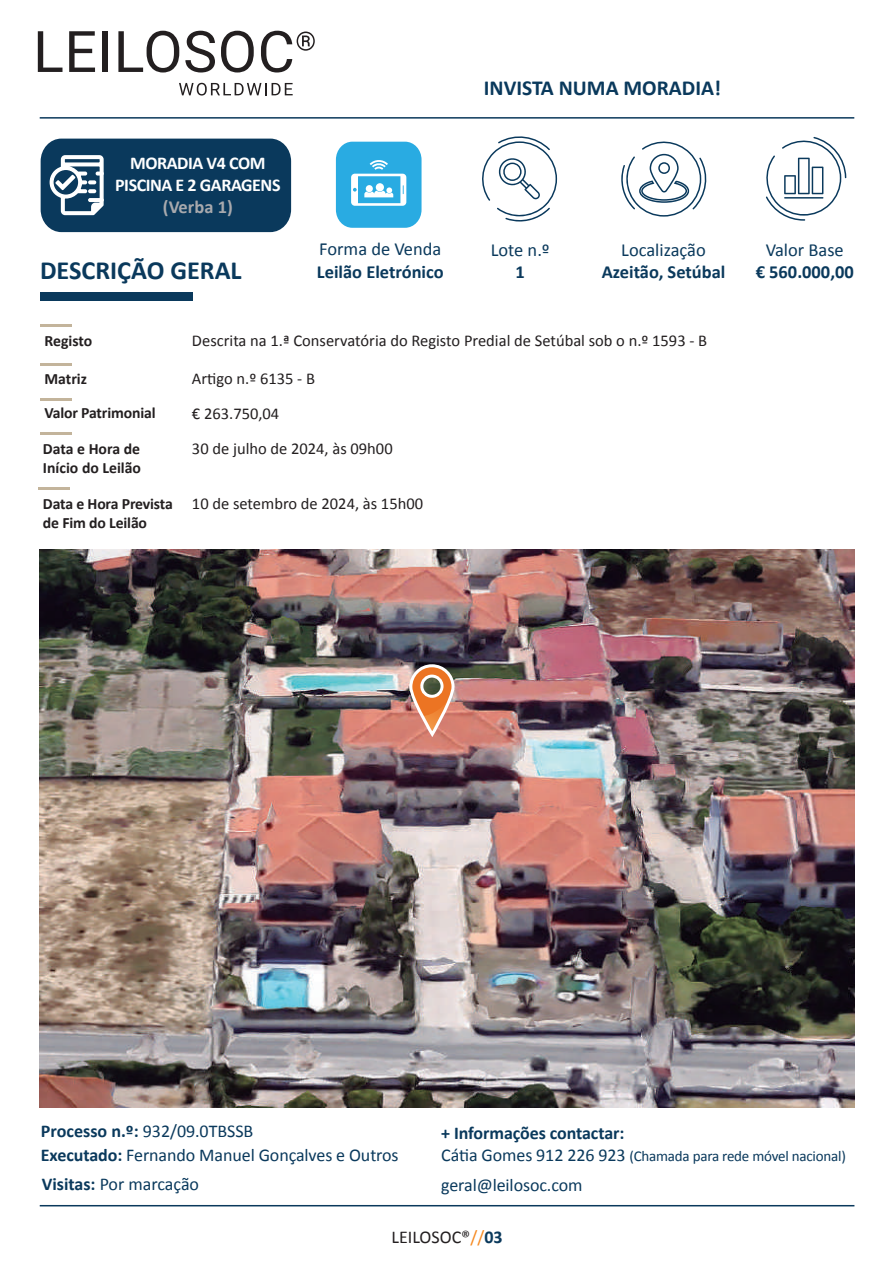
<style>
.page{position:relative;width:893px;height:1263px;background:#fff}
.page>*{position:absolute;margin:0;border:0;box-sizing:border-box;transform-origin:0 0}
.t1{font:700 26.25px "Calibri";color:#0a395c}
.t2{font:700 21.45px "Calibri";color:#0a395c}
.t3{font:700 18.45px "Calibri";color:#0a395c}
.t4{font:18.45px "Calibri";color:#0a395c}
.t5{font:700 18.45px "Calibri";color:#a8a9ad}
.t6{font:18px/24px "Calibri";letter-spacing:-.005em;color:#0a395c}
.t7{font:700 18px/21.6px "Calibri";letter-spacing:-.025em;color:#fff;text-align:center}
.t8{font:700 18px "Calibri";letter-spacing:-.005em;color:#0a395c}
.t9{font:18px "Calibri";color:#231f20}
.t10{font:16.5px "Calibri";color:#231f20}
.t11{font:700 15.75px/34.5px "Calibri";letter-spacing:-.01em;color:#231f20}
.t12{font:15px "Calibri";letter-spacing:-.015em;color:#0a395c}
.s1{font-weight:700;font-size:15.75px}
.s2{font-weight:700}
.s3{font-size:18px}
.s4{color:#f68a21}
.s5{font-weight:700;color:#0a395c}
</style>
<div class="page">
<div style="left:40px;top:292px;width:153px;height:8px;background:#0a395c"></div>
<hr style="left:40px;top:1205px;width:814px;height:1px;background:#0a395c">
<hr style="left:40px;top:117px;width:814px;height:2px;background:#0a395c">
<div style="left:41px;top:139px;width:250px;height:93px;background:#0a395c;border-radius:22px"></div>
<svg style="left:49px;top:155px;width:55px;height:61px"></svg>
<img style="left:40px;top:549px;width:814px;height:559px">
<hr style="left:40px;top:363px;width:32px;height:3px;background:#c3b49b">
<hr style="left:40px;top:324px;width:32px;height:3px;background:#c3b49b">
<hr style="left:40px;top:432px;width:32px;height:3px;background:#c3b49b">
<hr style="left:40px;top:398px;width:32px;height:3px;background:#c3b49b">
<svg style="left:482px;top:136px;width:75px;height:86px"></svg>
<svg style="left:766px;top:137px;width:80px;height:84px"></svg>
<svg style="left:621px;top:141px;width:86px;height:76px"></svg>
<svg style="left:408px;top:663px;width:45px;height:74px"></svg>
<div style="left:336px;top:142px;width:86px;height:86px;background:#29abe2;border-radius:17px"></div>
<svg style="left:351px;top:160px;width:55px;height:46px"></svg>
<hr style="left:39px;top:487px;width:31px;height:3px;background:#c3b49b">
<svg style="left:38px;top:31px;width:24px;height:41px"></svg>
<svg style="left:69px;top:31px;width:26px;height:41px"></svg>
<div style="left:103px;top:31px;width:5px;height:41px;background:#231f20"></div>
<svg style="left:118px;top:31px;width:61px;height:42px"></svg>
<svg style="left:185px;top:31px;width:30px;height:42px"></svg>
<svg style="left:221px;top:31px;width:33px;height:42px"></svg>
<svg style="left:261px;top:31px;width:54px;height:42px"></svg>
<svg style="left:179px;top:83px;width:114px;height:13px"></svg>
<p class="t7" style="left:115px;top:152px;width:167px">MORADIA V4 COM<br>PISCINA E 2 GARAGENS</p>
<p class="t5" style="left:163px;top:194px;width:71px">(Verba 1)</p>
<h1 class="t1" style="left:40px;top:252px;width:203px">DESCRIÇÃO GERAL</h1>
<p class="t4" style="left:319px;top:238px;width:124px">Forma de Venda</p>
<p class="t3" style="left:317px;top:258px;width:128px">Leilão Eletrónico</p>
<h2 class="t2" style="left:484px;top:73px;width:239px">INVISTA NUMA MORADIA!</h2>
<p class="t4" style="left:491px;top:238px;width:60px">Lote n.º</p>
<p class="t3" style="left:516px;top:259px;width:11px">1</p>
<p class="t4" style="left:621px;top:238px;width:86px">Localização</p>
<p class="t3" style="left:602px;top:259px;width:125px">Azeitão, Setúbal</p>
<p class="t11" style="left:44px;top:322px;width:49px">Registo</p>
<p class="t11" style="left:44px;top:361px;width:113px">Matriz<br>Valor Patrimonial</p>
<p class="t10" style="left:192px;top:330px;width:517px">Descrita na 1.ª Conservatória do Registo Predial de Setúbal sob o n.º 1593 - B</p>
<p class="t10" style="left:192px;top:369px;width:125px">Artigo n.º 6135 - B</p>
<p class="t10" style="left:192px;top:404px;width:89px">€ 263.750,04</p>
<p class="t11" style="left:43px;top:431px;width:99px">Data e Hora de</p>
<p class="t10" style="left:192px;top:439px;width:202px">30 de julho de 2024, às 09h00</p>
<p class="t11" style="left:43px;top:450px;width:100px">Início do Leilão</p>
<p class="t10" style="left:43px;top:494px;width:382px"><span class="s1">Data e Hora Prevista</span> 10 de setembro de 2024, às 15h00</p>
<p class="t11" style="left:43px;top:505px;width:106px">de Fim do Leilão</p>
<p class="t4" style="left:766px;top:238px;width:80px">Valor Base</p>
<p class="t3" style="left:756px;top:259px;width:100px">€ 560.000,00</p>
<p class="t6" style="left:41px;top:1118px;width:359px"><span class="s2">Processo n.º:</span> 932/09.0TBSSB<br><span class="s2">Executado:</span> Fernando Manuel Gonçalves e Outros</p>
<p class="t8" style="left:441px;top:1120px;width:185px">+ Informações contactar:</p>
<p class="t12" style="left:441px;top:1146px;width:406px"><span class="s3">Cátia Gomes 912 226 923</span> (Chamada para rede móvel nacional)</p>
<p class="t6" style="left:441px;top:1172px;width:143px">geral@leilosoc.com</p>
<p class="t6" style="left:42px;top:1172px;width:159px"><span class="s2">Visitas:</span> Por marcação</p>
<p class="t9" style="left:392px;top:1226px;width:113px">LEILOSOC®<span class="s4">//</span><span class="s5">03</span></p>
</div>
